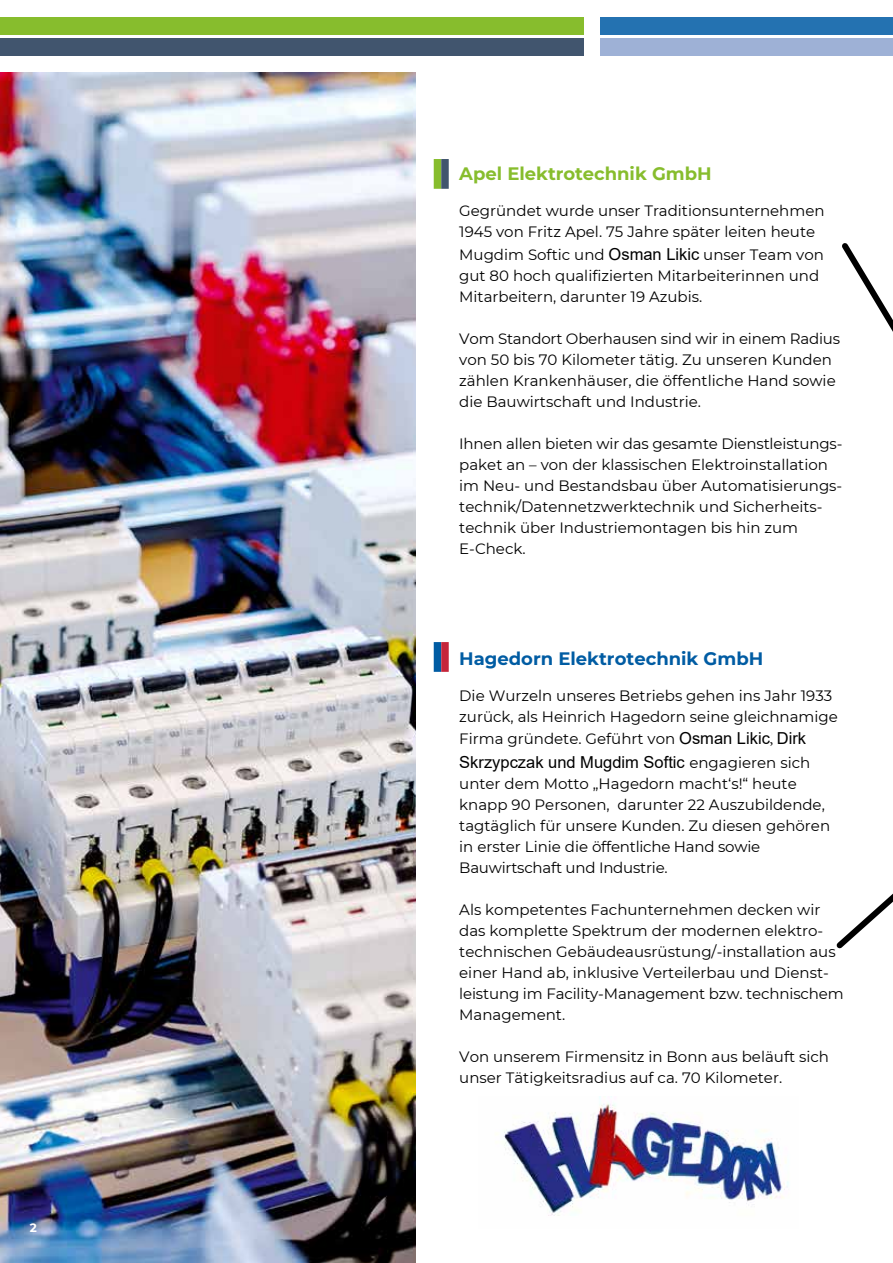
<style>
.page{position:relative;width:893px;height:1263px;background:#fff}
.page>*{position:absolute;margin:0;border:0;box-sizing:border-box;transform-origin:0 0}
.t1{font:700 18px "Montserrat";color:#005ca3}
.t2{font:700 18px "Montserrat";color:#87bd2d}
.t3{font:16.5px "Arial";color:#000}
.t4{font:15px/21px "Montserrat";color:#000}
.t5{font:700 12px "Montserrat";color:#fff}
.s1{font-family:"Arial";font-size:16.5px}
.s2{font-family:"Minion Pro"}
.s3{font-family:"Montserrat";font-size:15px}
</style>
<div class="page">
<img style="left:504px;top:1096px;width:285px;height:120px">
<img style="left:0;top:72px;width:415px;height:1191px">
<svg style="left:842px;top:243px;width:51px;height:89px"></svg>
<svg style="left:836px;top:893px;width:57px;height:56px"></svg>
<div style="left:434px;top:642px;width:7px;height:30px;background:#005ca3"></div>
<div style="left:434px;top:159px;width:7px;height:30px;background:#87bd2d"></div>
<div style="left:441px;top:159px;width:8px;height:30px;background:#41556e"></div>
<div style="left:441px;top:642px;width:8px;height:30px;background:#c5253a"></div>
<div style="left:0;top:17px;width:584px;height:17px;background:#87bd2d"></div>
<div style="left:0;top:38px;width:584px;height:17px;background:#41556e"></div>
<div style="left:601px;top:17px;width:292px;height:17px;background:#2472b1"></div>
<div style="left:601px;top:38px;width:292px;height:17px;background:#9eb1d6"></div>
<p class="t5" style="left:30px;top:1219px;width:9px">2</p>
<p class="t2" style="left:459px;top:161px;width:254px">Apel Elektrotechnik GmbH</p>
<p class="t4" style="left:459px;top:200px;width:367px">Gegründet wurde unser Traditionsunternehmen<br>1945 von Fritz Apel. 75 Jahre später leiten heute</p>
<p class="t4" style="left:459px;top:243px;width:366px">Mugdim Softic und <span class="s1">Osman Likic</span> unser Team von gut 80 hoch qualifizierten Mitarbeiterinnen und<br>Mitarbeitern, darunter 19 Azubis.</p>
<p class="t4" style="left:459px;top:328px;width:382px">Vom Standort Oberhausen sind wir in einem Radius von 50 bis 70 Kilometer tätig. Zu unseren Kunden zählen Krankenhäuser, die öffentliche Hand sowie die Bauwirtschaft und Industrie.</p>
<p class="t4" style="left:459px;top:433px;width:385px">Ihnen allen bieten wir das gesamte Dienstleistungs&shy;paket an – von der klassischen Elektroinstallation im Neu- und Bestandsbau über Automatisierungs&shy;technik/Daten netzwerktechnik und Sicherheits&shy;technik über Industriemontagen bis hin zum E-Check.</p>
<p class="t1" style="left:459px;top:646px;width:306px">Hagedorn Elektrotechnik GmbH</p>
<p class="t4" style="left:459px;top:684px;width:380px;line-height:21.6px">Die Wurzeln unseres Betriebs gehen ins Jahr 1933 zurück, als Heinrich Hagedorn seine gleichnamige<br>Firma gründete. Geführt von <span class="s1">Osman Likic</span><span class="s2">,</span> <span class="s1">Dirk</span></p>
<p class="t3" style="left:459px;top:751px;width:353px">Skrzypczak und Mugdim Softic <span class="s3">engagieren sich</span></p>
<p class="t4" style="left:459px;top:773px;width:372px">unter dem Motto „Hagedorn macht‘s!“ heute knapp 90 Personen, darunter 22 Auszubildende, tagtäglich für unsere Kunden. Zu diesen gehören in erster Linie die öffentliche Hand sowie Bauwirtschaft und Industrie.</p>
<p class="t4" style="left:459px;top:899px;width:386px">Als kompetentes Fachunternehmen decken wir das komplette Spektrum der modernen elektro&shy;technischen Gebäudeausrüstung/-installation aus einer Hand ab, inklusive Verteilerbau und Dienst&shy;leistung im Facility-Management bzw. technischem Management.</p>
<p class="t4" style="left:459px;top:1046px;width:371px">Von unserem Firmensitz in Bonn aus beläuft sich unser Tätigkeitsradius auf ca. 70 Kilometer.</p>
</div>
